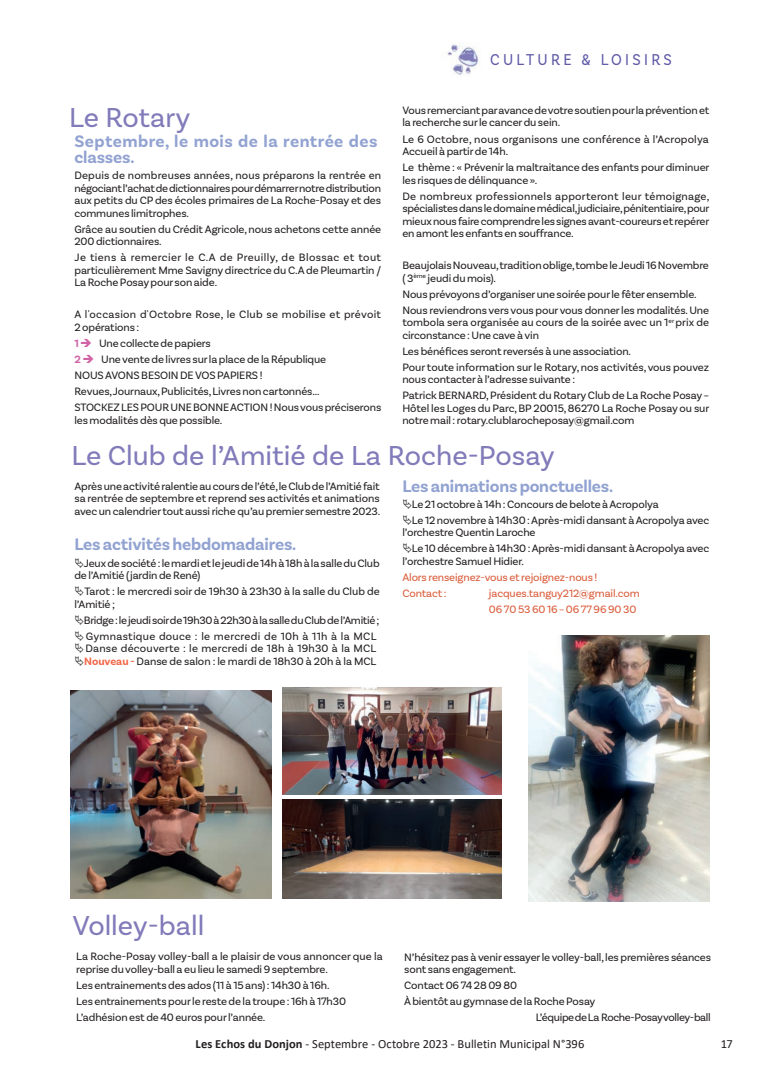
<style>
.page{position:relative;width:780px;height:1088px;background:#fff}
.page>*{position:absolute;margin:0;border:0;box-sizing:border-box;transform-origin:0 0}
.Titre{font:28.75px "Basic Sans";color:#817bba}
.Texte_articles_nouv_BM{font:700 17.5px "Basic Sans";letter-spacing:-.01em;color:#92a3d2}
.Texte_articles_nouv_BM-2{font:700 17.5px/16.2px "Basic Sans";letter-spacing:.025em;color:#92a3d2}
.t1{font:16.5px "Basic Sans";letter-spacing:.22em;color:#5f5ba8;scale:.91 1}
.t2{font:12.5px "Calibri";color:#231f20}
.Texte_articles_nouv_BM-3{font:11.25px/12.5px "Basic Sans";letter-spacing:-.01em;color:#231f20}
.Texte_articles_nouv_BM-4{font:11.25px "Basic Sans";letter-spacing:-.01em;color:#da5c3a}
.Texte_articles_nouv_BM-5{font:11.25px/12.5px "Basic Sans";letter-spacing:.01em;color:#231f20}
.Texte_articles_nouv_BM-6{font:11.25px/12.5px "Basic Sans";letter-spacing:.025em;color:#231f20}
.Texte_articles_nouv_BM-7{font:11.25px "Basic Sans";letter-spacing:-.03em;color:#231f20}
.s1{font-weight:700;color:#d264a6}
.s2{color:#d264a6}
.s3{font-weight:700;color:#f26648}
.s4{font-weight:700}
</style>
<div class="page">
<img style="left:71px;top:690px;width:201px;height:208px">
<img style="left:282px;top:687px;width:219px;height:108px">
<img style="left:282px;top:799px;width:219px;height:99px">
<img style="left:528px;top:635px;width:181px;height:267px">
<img style="left:447px;top:44px;width:32px;height:31px">
<h3 class="t1" style="left:490px;top:49px;width:201px">CULTURE &amp; LOISIRS</h3>
<p class="Titre" style="left:69px;top:100px;width:123px">Le Rotary</p>
<p class="Texte_articles_nouv_BM-3" style="left:402px;top:104px;width:308px">Vous remerciant par avance de votre soutien pour la prévention et la recherche sur le cancer du sein.</p>
<p class="Texte_articles_nouv_BM-5" style="left:402px;top:132px;width:308px">Le 6 Octobre, nous organisons une conférence à l’Acropolya<br>Accueil à partir de 14h.</p>
<p class="Texte_articles_nouv_BM-3" style="left:402px;top:161px;width:308px">Le thème : « Prévenir la maltraitance des enfants pour diminuer les risques de délinquance ».</p>
<p class="Texte_articles_nouv_BM-3" style="left:402px;top:189px;width:308px;text-align:justify">De nombreux professionnels apporteront leur témoignage, spécialistes dans le domaine médical, judiciaire, pénitentiaire, pour mieux nous faire comprendre les signes avant-coureurs et repérer en amont les enfants en souffrance.</p>
<p class="Texte_articles_nouv_BM-3" style="left:402px;top:259px;width:308px">Beaujolais Nouveau, tradition oblige, tombe le Jeudi 16 Novembre ( 3<sup>ème</sup> jeudi du mois).</p>
<p class="Texte_articles_nouv_BM-3" style="left:402px;top:288px;width:296px">Nous prévoyons d’organiser une soirée pour le fêter ensemble.</p>
<p class="Texte_articles_nouv_BM-3" style="left:402px;top:304px;width:308px;text-align:justify">Nous reviendrons vers vous pour vous donner les modalités. Une tombola sera organisée au cours de la soirée avec un 1<sup>er</sup> prix de circonstance : Une cave à vin</p>
<p class="Texte_articles_nouv_BM-3" style="left:402px;top:345px;width:230px">Les bénéfices seront reversés à une association.</p>
<p class="Texte_articles_nouv_BM-3" style="left:402px;top:361px;width:308px">Pour toute information sur le Rotary, nos activités, vous pouvez nous contacter à l’adresse suivante :</p>
<p class="Texte_articles_nouv_BM-3" style="left:402px;top:389px;width:308px;text-align:justify">Patrick BERNARD, Président du Rotary Club de La Roche Posay – Hôtel les Loges du Parc, BP 20015, 86270 La Roche Posay ou sur notre mail : rotary.clublarocheposay@gmail.com</p>
<p class="Texte_articles_nouv_BM-2" style="left:74px;top:133px;width:304px">Septembre, le mois de la rentrée des classes.</p>
<p class="Texte_articles_nouv_BM-3" style="left:74px;top:169px;width:308px;text-align:justify">Depuis de nombreuses années, nous préparons la rentrée en négociant l’achat de dictionnaires pour démarrer notre distribution aux petits du CP des écoles primaires de La Roche-Posay et des communes limitrophes.</p>
<p class="Texte_articles_nouv_BM-3" style="left:74px;top:223px;width:308px">Grâce au soutien du Crédit Agricole, nous achetons cette année<br>200 dictionnaires.</p>
<p class="Texte_articles_nouv_BM-3" style="left:74px;top:251px;width:308px;text-align:justify">Je tiens à remercier le C.A de Preuilly, de Blossac et tout particulièrement Mme Savigny directrice du C.A de Pleumartin / La Roche Posay pour son aide.</p>
<p class="Texte_articles_nouv_BM-6" style="left:74px;top:308px;width:308px">A l'occasion d'Octobre Rose, le Club se mobilise et prévoit<br>2 opérations :</p>
<p class="Texte_articles_nouv_BM-3" style="left:74px;top:337px;width:138px"><span class="s1">1</span> <span class="s2">➔</span> Une collecte de papiers</p>
<p class="Texte_articles_nouv_BM-3" style="left:74px;top:353px;width:253px"><span class="s1">2</span><span class="s2">➔</span> Une vente de livres sur la place de la République</p>
<p class="Texte_articles_nouv_BM-3" style="left:74px;top:369px;width:189px">NOUS AVONS BESOIN DE VOS PAPIERS !</p>
<p class="Texte_articles_nouv_BM-3" style="left:74px;top:385px;width:247px">Revues, Journaux, Publicités, Livres non cartonnés...</p>
<p class="Texte_articles_nouv_BM-3" style="left:74px;top:401px;width:308px">STOCKEZ LES POUR UNE BONNE ACTION ! Nous vous préciserons les modalités dès que possible.</p>
<p class="Titre" style="left:71px;top:439px;width:485px">Le Club de l’Amitié de La Roche-Posay</p>
<p class="Texte_articles_nouv_BM" style="left:402px;top:475px;width:212px">Les animations ponctuelles.</p>
<p class="Texte_articles_nouv_BM-3" style="left:412px;top:498px;width:248px">Le 21 octobre à 14h : Concours de belote à Acropolya</p>
<p class="Texte_articles_nouv_BM-3" style="left:402px;top:514px;width:308px;text-indent:9px">Le 12 novembre à 14h30 : Après-midi dansant à Acropolya avec l’orchestre Quentin Laroche</p>
<p class="Texte_articles_nouv_BM-3" style="left:402px;top:542px;width:308px;text-indent:9px">Le 10 décembre à 14h30 : Après-midi dansant à Acropolya avec l’orchestre Samuel Hidier.</p>
<p class="Texte_articles_nouv_BM-4" style="left:402px;top:570px;width:196px">Alors renseignez-vous et rejoignez-nous !</p>
<p class="Texte_articles_nouv_BM-4" style="left:402px;top:586px;width:46px">Contact :</p>
<p class="Texte_articles_nouv_BM-4" style="left:489px;top:586px;width:152px">jacques.tanguy212@gmail.com</p>
<p class="Texte_articles_nouv_BM-4" style="left:489px;top:602px;width:149px">06 70 53 60 16 – 06 77 96 90 30</p>
<p class="Texte_articles_nouv_BM-3" style="left:74px;top:479px;width:307px;text-align:justify">Après une activité ralentie au cours de l’été, le Club de l’Amitié fait sa rentrée de septembre et reprend ses activités et animations avec un calendrier tout aussi riche qu’au premier semestre 2023.</p>
<p class="Texte_articles_nouv_BM" style="left:74px;top:534px;width:223px">Les activités hebdomadaires.</p>
<p class="Texte_articles_nouv_BM-3" style="left:74px;top:556px;width:307px;text-indent:9px">Jeux de société : le mardi et le jeudi de 14h à 18h à la salle du Club de l’Amitié (jardin de René)</p>
<p class="Texte_articles_nouv_BM-3" style="left:74px;top:585px;width:307px;text-indent:10px">Tarot : le mercredi soir de 19h30 à 23h30 à la salle du Club de l’Amitié ;</p>
<p class="Texte_articles_nouv_BM-3" style="left:84px;top:613px;width:297px">Bridge : le jeudi soir de 19h30 à 22h30 à la salle du Club de l’Amitié ;</p>
<p class="Texte_articles_nouv_BM-3" style="left:84px;top:629px;width:294px;text-align:justify">Gymnastique douce : le mercredi de 10h à 11h à la MCL Danse découverte : le mercredi de 18h à 19h30 à la MCL <span class="s3">Nouveau -</span> Danse de salon : le mardi de 18h30 à 20h à la MCL</p>
<p class="Titre" style="left:72px;top:908px;width:133px">Volley-ball</p>
<p class="Texte_articles_nouv_BM-3" style="left:76px;top:950px;width:308px">La Roche-Posay volley-ball a le plaisir de vous annoncer que la reprise du volley-ball a eu lieu le samedi 9 septembre.</p>
<p class="Texte_articles_nouv_BM-3" style="left:76px;top:979px;width:255px">Les entrainements des ados (11 à 15 ans) : 14h30 à 16h.</p>
<p class="Texte_articles_nouv_BM-3" style="left:76px;top:995px;width:271px">Les entrainements pour le reste de la troupe : 16h à 17h30</p>
<p class="Texte_articles_nouv_BM-3" style="left:76px;top:1011px;width:191px">L’adhésion est de 40 euros pour l’année.</p>
<p class="Texte_articles_nouv_BM-3" style="left:404px;top:950px;width:308px">N’hésitez pas à venir essayer le volley-ball, les premières séances sont sans engagement.</p>
<p class="Texte_articles_nouv_BM-3" style="left:404px;top:979px;width:114px">Contact 06 74 28 09 80</p>
<p class="Texte_articles_nouv_BM-3" style="left:404px;top:995px;width:193px">À bientôt au gymnase de la Roche Posay</p>
<p class="Texte_articles_nouv_BM-7" style="left:535px;top:1010px;width:176px">L’équipe de La Roche-Posay volley-ball</p>
<p class="t2" style="left:196px;top:1035px;width:390px"><span class="s4">Les Echos du Donjon</span> - Septembre - Octobre 2023 - Bulletin Municipal N°396</p>
<p class="t2" style="left:720px;top:1035px;width:14px">17</p>
</div>
